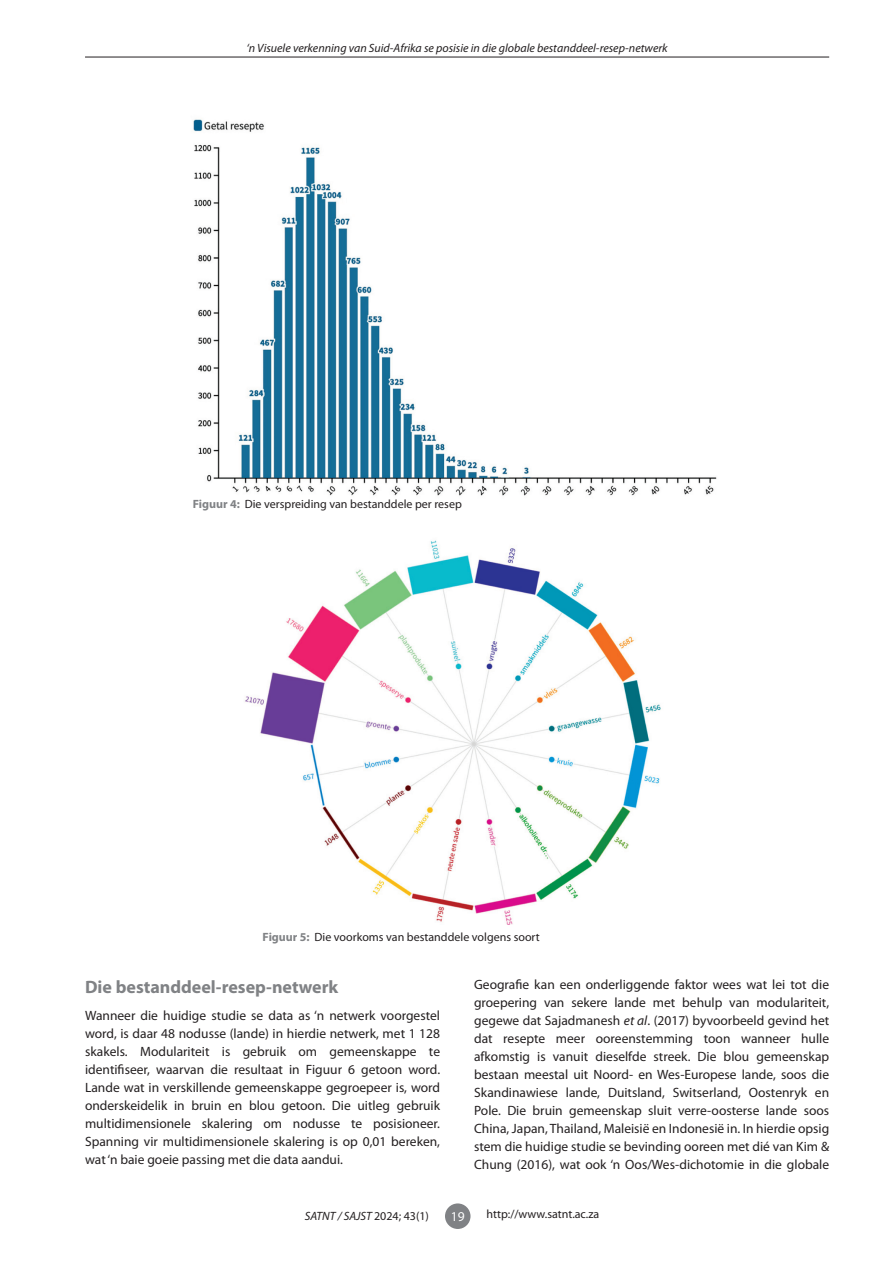
<style>
.page{position:relative;width:893px;height:1263px;background:#fff}
.page>*{position:absolute;margin:0;border:0;box-sizing:border-box;transform-origin:0 0}
.t1{font:700 18px "Myriad Pro";color:#808285}
.t2{font:13.5px/18px "Myriad Pro";color:#231f20;text-align:justify}
.t3{font:13.5px "Myriad Pro";color:#fff}
.t4{font:12px "Myriad Pro";color:#231f20}
.t5{font:italic 12px "Myriad Pro";color:#231f20}
.s1{font-weight:700;color:#808285}
.s2{font-style:italic}
.s3{font-style:normal}
</style>
<div class="page">
<div style="left:445px;top:1203px;width:25px;height:26px;background:#808285;border-radius:50%"></div>
<hr style="left:85px;top:57px;width:744px;height:1px;background:#231f20">
<img style="left:193px;top:119px;width:524px;height:377px">
<img style="left:245px;top:540px;width:416px;height:385px">
<p class="t5" style="left:246px;top:40px;width:423px">‘n Visuele verkenning van Suid-Afrika se posisie in die globale bestanddeel-resep-netwerk</p>
<p class="t4" style="left:193px;top:497px;width:271px"><span class="s1">Figuur 4:</span> Die verspreiding van bestanddele per resep</p>
<p class="t4" style="left:263px;top:930px;width:279px"><span class="s1">Figuur 5:</span> Die voorkoms van bestanddele volgens soort</p>
<h1 class="t1" style="left:85px;top:975px;width:255px">Die bestanddeel-resep-netwerk</h1>
<p class="t2" style="left:85px;top:1006px;width:357px">Wanneer die huidige studie se data as ‘n netwerk voorgestel word, is daar 48 nodusse (lande) in hierdie netwerk, met 1 128 skakels. Modulariteit is gebruik om gemeenskappe te identifiseer, waarvan die resultaat in Figuur 6 getoon word.<br>Lande wat in verskillende gemeenskappe gegroepeer is, word onderskeidelik in bruin en blou getoon. Die uitleg gebruik multidimensionele skalering om nodusse te posisioneer.<br>Spanning vir multidimensionele skalering is op 0,01 bereken, wat ‘n baie goeie passing met die data aandui.</p>
<p class="t2" style="left:474px;top:975px;width:357px">Geografie kan een onderliggende faktor wees wat lei tot die groepering van sekere lande met behulp van modulariteit, gegewe dat Sajadmanesh <span class="s2">et al</span>. (2017) byvoorbeeld gevind het dat resepte meer ooreenstemming toon wanneer hulle afkomstig is vanuit dieselfde streek. Die blou gemeenskap bestaan meestal uit Noord- en Wes-Europese lande, soos die Skandinawiese lande, Duitsland, Switserland, Oostenryk en Pole. Die bruin gemeenskap sluit verre-oosterse lande soos China, Japan, Thailand, Maleisië en Indonesië in. In hierdie opsig stem die huidige studie se bevinding ooreen met dié van Kim &amp; Chung (2016), wat ook ‘n Oos/Wes-dichotomie in die globale</p>
<p class="t5" style="left:305px;top:1208px;width:126px">SATNT / SAJST <span class="s3">2024; 43(1)</span></p>
<p class="t3" style="left:451px;top:1208px;width:15px">19</p>
<p class="t4" style="left:486px;top:1207px;width:114px">http://www.satnt.ac.za</p>
</div>
